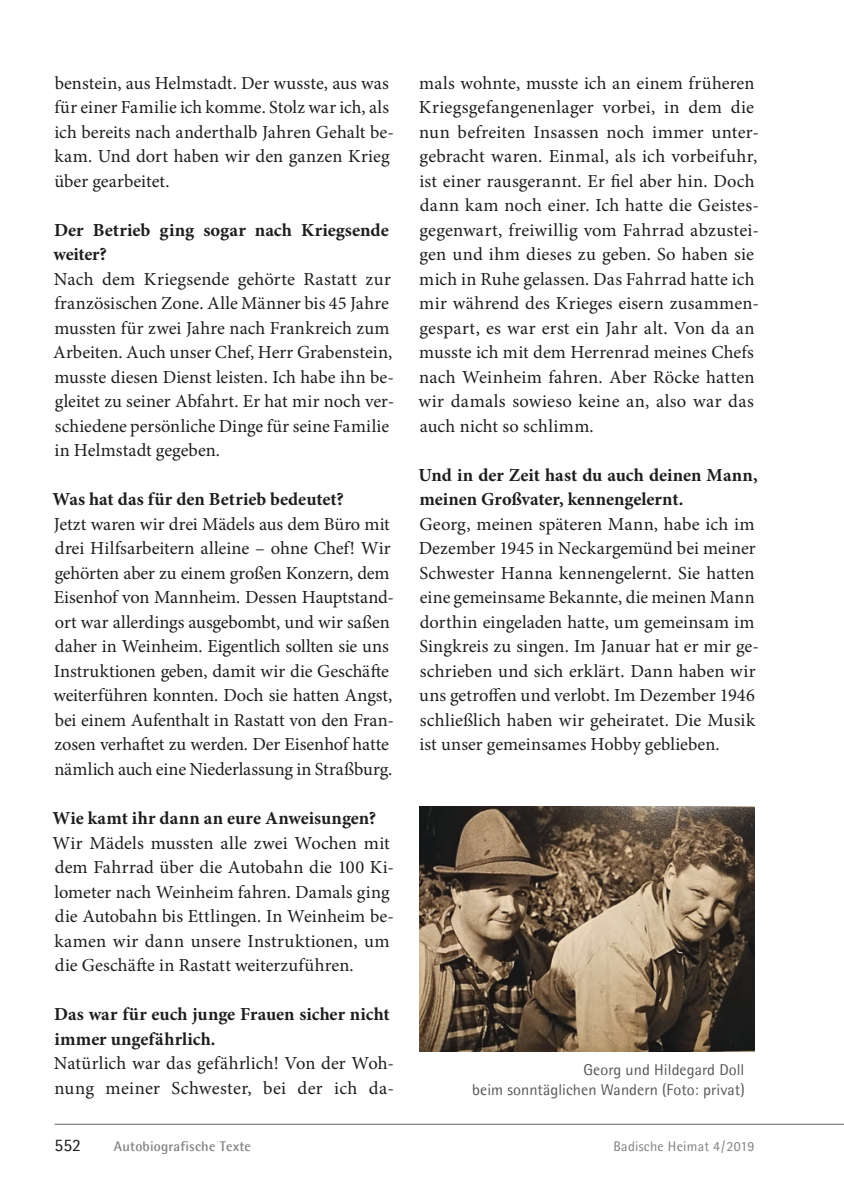
<style>
.page{position:relative;width:844px;height:1191px;background:#fff}
.page>*{position:absolute;margin:0;border:0;box-sizing:border-box;transform-origin:0 0}
.t1{font:18.38px/24.5px "Minion Pro";letter-spacing:.005em;color:#1d1e1f}
.t2{font:17.5px "Agfa Rotis Semisans";color:#1d1e1f}
.t3{font:15.75px/20.1px "Agfa Rotis Semisans";letter-spacing:.005em;color:#57585a;text-align:right}
.t4{font:700 14px "Agfa Rotis Semisans";letter-spacing:.015em;color:#808285}
.t5{font:14px "Agfa Rotis Semisans";letter-spacing:.015em;color:#808285}
.s1{font-weight:700}
</style>
<div class="page">
<hr style="left:55px;top:1124px;width:788px;height:1px;background:#636366">
<img style="left:419px;top:807px;width:335px;height:244px">
<p class="t1" style="left:54px;top:72px;width:341px">benstein, aus Helmstadt. Der wusste, aus was für einer Familie ich komme. Stolz war ich, als ich bereits nach anderthalb Jahren Gehalt be&shy;kam. Und dort haben wir den ganzen Krieg über gearbeitet.</p>
<p class="t1" style="left:53px;top:219px;width:342px"><span class="s1">Der Betrieb ging sogar nach Kriegsende weiter?<br></span>Nach dem Kriegsende gehörte Rastatt zur französischen Zone. Alle Männer bis 45 Jahre mussten für zwei Jahre nach Frankreich zum Arbeiten. Auch unser Chef, Herr Grabenstein, musste diesen Dienst leisten. Ich habe ihn be&shy;gleitet zu seiner Abfahrt. Er hat mir noch ver&shy;schiedene persönliche Dinge für seine Familie in Helmstadt gegeben.</p>
<p class="t1" style="left:52px;top:489px;width:343px"><span class="s1">Was hat das für den Betrieb bedeutet?<br></span>Jetzt waren wir drei Mädels aus dem Büro mit drei Hilfsarbeitern alleine – ohne Chef! Wir gehörten aber zu einem großen Konzern, dem Eisenhof von Mannheim. Dessen Hauptstand&shy;ort war allerdings ausgebombt, und wir saßen daher in Weinheim. Eigentlich sollten sie uns Instruktionen geben, damit wir die Geschäfte weiterführen konnten. Doch sie hatten Angst, bei einem Aufenthalt in Rastatt von den Fran&shy;zosen verhaftet zu werden. Der Eisenhof hatte nämlich auch eine Niederlassung in Straßburg.</p>
<p class="t1" style="left:52px;top:807px;width:343px"><span class="s1">Wie kamt ihr dann an eure Anweisungen?<br></span>Wir Mädels mussten alle zwei Wochen mit dem Fahrrad über die Autobahn die 100 Ki&shy;lometer nach Weinheim fahren. Damals ging die Autobahn bis Ettlingen. In Weinheim be&shy;kamen wir dann unsere Instruktionen, um die Geschäfte in Rastatt weiterzuführen.</p>
<p class="t1" style="left:54px;top:1003px;width:341px"><span class="s1">Das war für euch junge Frauen sicher nicht immer ungefährlich.<br></span>Natürlich war das gefährlich! Von der Woh&shy;nung meiner Schwester, bei der ich da-</p>
<p class="t1" style="left:418px;top:72px;width:342px">mals wohnte, musste ich an einem früheren Kriegsgefangenenlager vorbei, in dem die nun befreiten Insassen noch immer unter&shy;gebracht waren. Einmal, als ich vorbeifuhr, ist einer rausgerannt. Er fiel aber hin. Doch dann kam noch einer. Ich hatte die Geistes&shy;gegenwart, freiwillig vom Fahrrad abzustei&shy;gen und ihm dieses zu geben. So haben sie mich in Ruhe gelassen. Das Fahrrad hatte ich mir während des Krieges eisern zusammen&shy;gespart, es war erst ein Jahr alt. Von da an musste ich mit dem Herrenrad meines Chefs nach Weinheim fahren. Aber Röcke hatten wir damals sowieso keine an, also war das auch nicht so schlimm.</p>
<p class="t1" style="left:418px;top:464px;width:342px"><span class="s1">Und in der Zeit hast du auch deinen Mann, meinen Großvater, kennengelernt.<br></span>Georg, meinen späteren Mann, habe ich im Dezember 1945 in Neckargemünd bei meiner Schwester Hanna kennengelernt. Sie hatten eine gemeinsame Bekannte, die meinen Mann dorthin eingeladen hatte, um gemeinsam im Singkreis zu singen. Im Januar hat er mir ge&shy;schrieben und sich erklärt. Dann haben wir uns getroffen und verlobt. Im Dezember 1946 schließlich haben wir geheiratet. Die Musik ist unser gemeinsames Hobby geblieben.</p>
<p class="t3" style="left:472px;top:1059px;width:274px">Georg und Hildegard Doll<br>beim sonntäglichen Wandern (Foto: privat)</p>
<p class="t2" style="left:55px;top:1134px;width:28px">552</p>
<p class="t4" style="left:114px;top:1137px;width:139px">Autobiografische Texte</p>
<p class="t5" style="left:613px;top:1137px;width:142px">Badische Heimat 4 / 2019</p>
</div>
